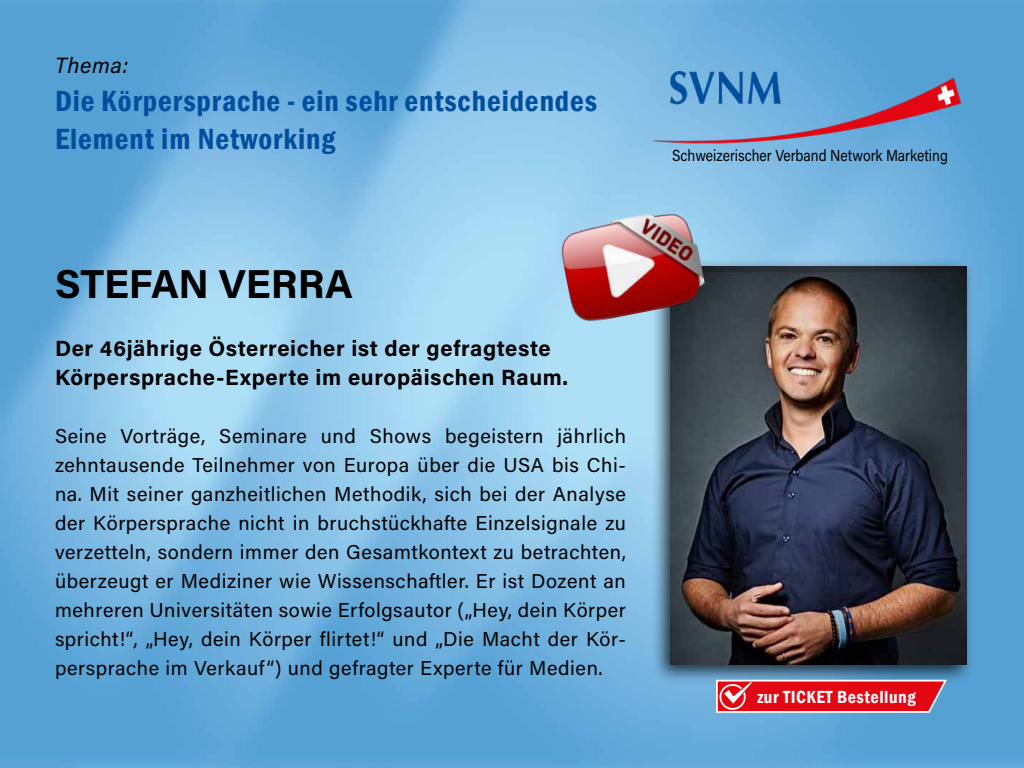
<style>
.page{position:relative;width:1024px;height:768px;background:#fff}
.page>*{position:absolute;margin:0;border:0;box-sizing:border-box;transform-origin:0 0}
.t1{font:700 40.4px "Acumin Pro";letter-spacing:-.005em;color:#000}
.t2{font:600 condensed 30px/38px "Franklin Gothic";letter-spacing:.03em;color:#004f9f}
.t3{font:700 22px/29px "Acumin Pro";letter-spacing:.03em;color:#000}
.t4{font:italic 22px "Acumin Pro";letter-spacing:.03em;color:#000}
.t5{font:20px/29px "Acumin Pro";letter-spacing:.03em;color:#000;text-align:justify}
.t6{font:600 condensed 18px "Franklin Gothic";letter-spacing:.03em;color:#fff}
.t7{font:16px "Acumin Pro";color:#000;scale:.87 1}
</style>
<div class="page">
<img style="left:0;top:0;width:1024px;height:768px">
<div style="left:651px;top:258px;width:324px;height:427px;background:#000;opacity:.75"></div>
<img style="left:671px;top:266px;width:296px;height:398px">
<img style="left:653px;top:72px;width:308px;height:73px">
<svg style="left:715px;top:679px;width:233px;height:35px;background:#d93947"></svg>
<img style="left:557px;top:206px;width:151px;height:119px">
<p class="t4" style="left:55px;top:50px;width:75px">Thema:</p>
<h2 class="t2" style="left:55px;top:81px;width:544px">Die Körpersprache - ein sehr entscheidendes<br>Element im Networking</h2>
<h1 class="t1" style="left:55px;top:255px;width:299px">STEFAN VERRA</h1>
<p class="t3" style="left:55px;top:333px;width:515px">Der 46jährige Österreicher ist der gefragteste<br>Körpersprache-Experte im europäischen Raum.</p>
<p class="t5" style="left:55px;top:420px;width:573px">Seine Vorträge, Seminare und Shows begeistern jährlich zehntausende Teilnehmer von Europa über die USA bis Chi&shy;na. Mit seiner ganzheitlichen Methodik, sich bei der Analyse der Körpersprache nicht in bruchstückhafte Einzelsignale zu verzetteln, sondern immer den Gesamtkontext zu betrachten, überzeugt er Mediziner wie Wissenschaftler. Er ist Dozent an mehreren Universitäten sowie Erfolgsautor („Hey, dein Körper spricht!“, „Hey, dein Körper flirtet!“ und „Die Macht der Kör&shy;persprache im Verkauf“) und gefragter Experte für Medien.</p>
<p class="t7" style="left:672px;top:145px;width:318px">Schweizerischer Verband Network Marketing</p>
<p class="t6" style="left:757px;top:685px;width:160px">zur TICKET Bestellung</p>
</div>
